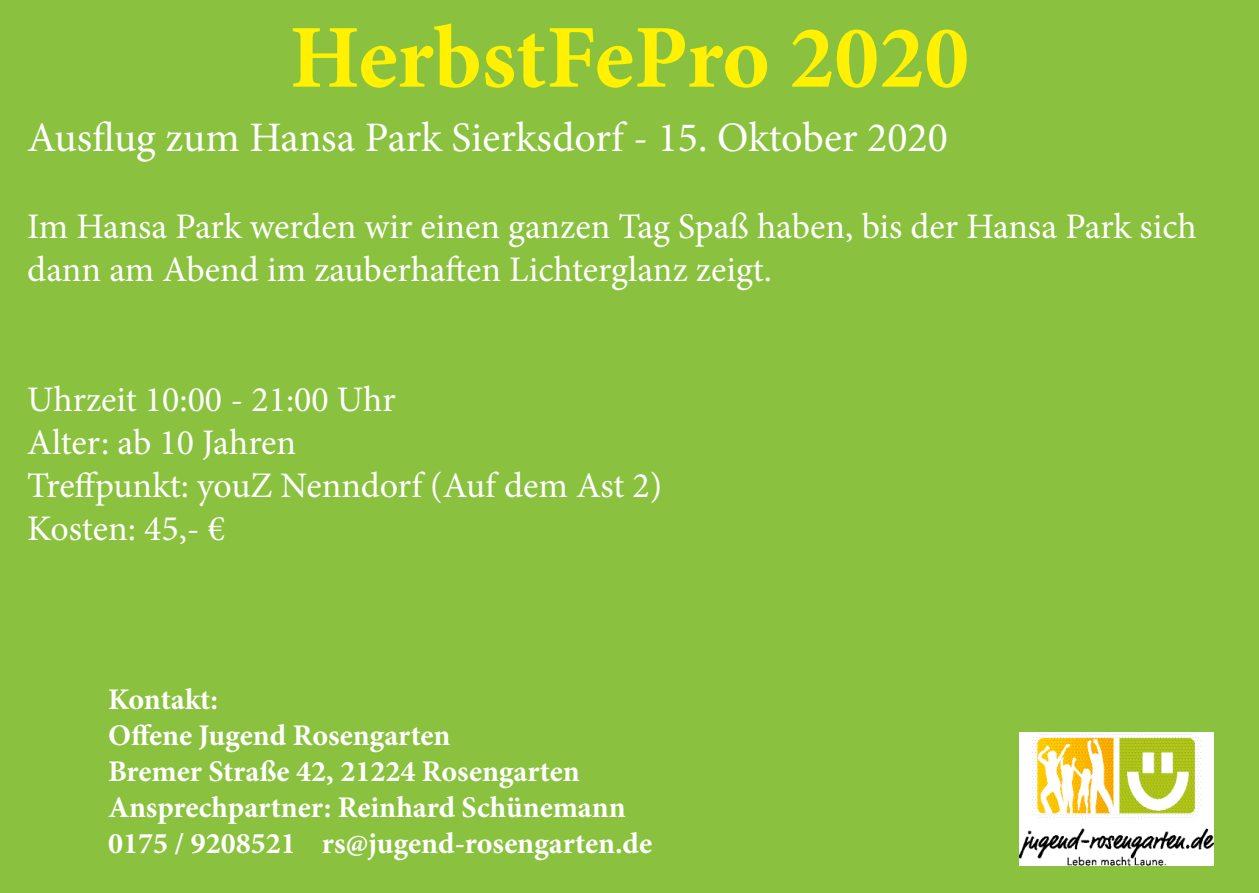
<style>
.page{position:relative;width:1259px;height:893px;background:#8ac23f}
.page>*{position:absolute;margin:0;border:0;box-sizing:border-box;transform-origin:0 0}
.t1{font:700 90px "Minion Pro";color:#fff101}
.t2{font:42px "Minion Pro";color:#fff}
.t3{font:36px/43.2px "Minion Pro";color:#fff}
.t4{font:700 30px "Minion Pro";color:#fff}
</style>
<div class="page">
<img style="left:1019px;top:733px;width:194px;height:132px">
<p class="t1" style="left:290px;top:-5px;width:681px">HerbstFePro 2020</p>
<p class="t2" style="left:27px;top:110px;width:922px">Ausflug zum Hansa Park Sierksdorf - 15. Oktober 2020</p>
<p class="t3" style="left:27px;top:205px;width:1171px">Im Hansa Park werden wir einen ganzen Tag Spaß haben, bis der Hansa Park sich dann am Abend im zauberhaften Lichterglanz zeigt.</p>
<p class="t3" style="left:27px;top:378px;width:370px">Uhrzeit 10:00 - 21:00 Uhr</p>
<p class="t3" style="left:27px;top:421px;width:270px">Alter: ab 10 Jahren</p>
<p class="t3" style="left:27px;top:464px;width:636px">Treffpunkt: youZ Nenndorf (Auf dem Ast 2)</p>
<p class="t3" style="left:27px;top:507px;width:199px">Kosten: 45,- €</p>
<p class="t4" style="left:108px;top:679px;width:111px">Kontakt:</p>
<p class="t4" style="left:108px;top:715px;width:344px">Offene Jugend Rosengarten</p>
<p class="t4" style="left:108px;top:751px;width:473px">Bremer Straße 42, 21224 Rosengarten</p>
<p class="t4" style="left:108px;top:787px;width:519px">Ansprechpartner: Reinhard Schünemann</p>
<p class="t4" style="left:108px;top:823px;width:546px">0175 / 9208521 rs@jugend-rosengarten.de</p>
</div>
